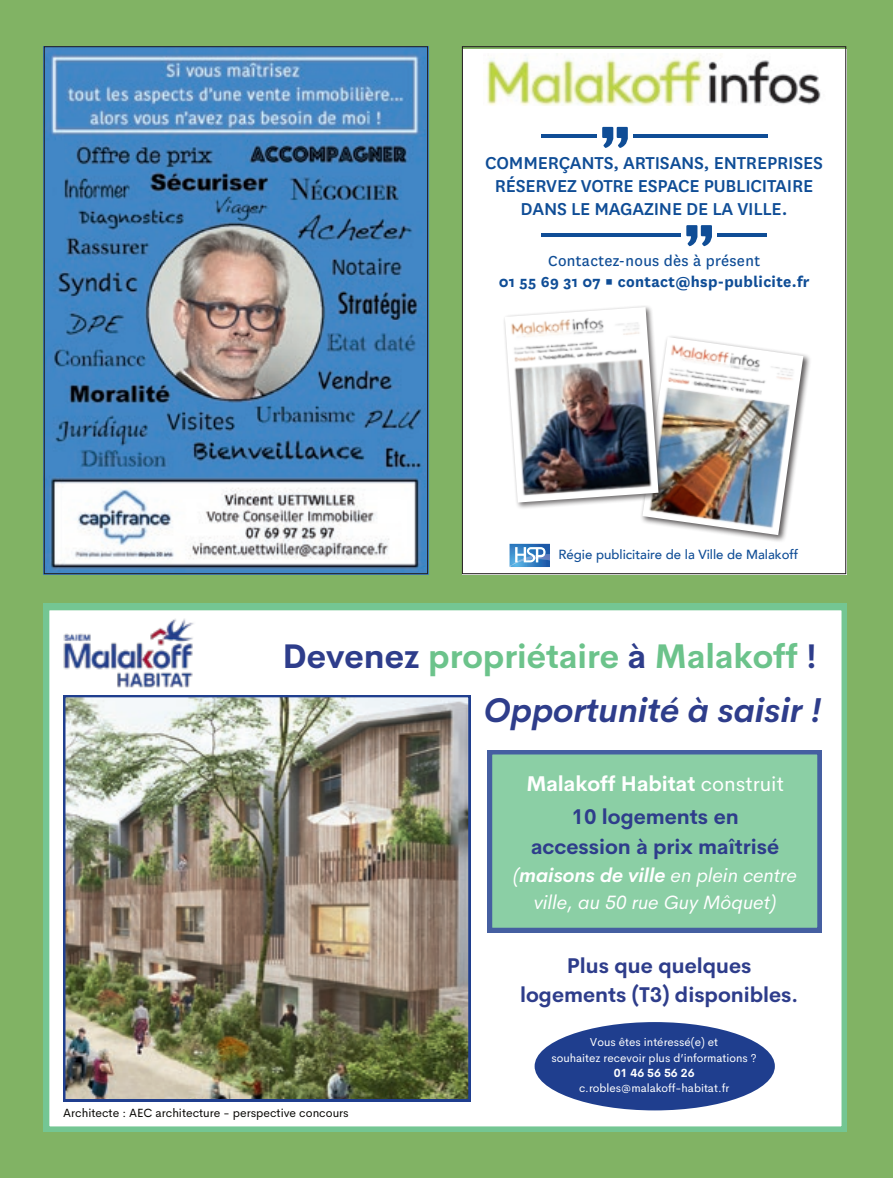
<style>
.page{position:relative;width:893px;height:1178px;background:#81b364}
.page>*{position:absolute;margin:0;border:0;box-sizing:border-box;transform-origin:0 0}
.t1{font:italic 700 33.75px "Cerebri Sans";color:#2e3d8b}
.t2{font:700 33.45px "Cerebri Sans";color:#6cc38b}
.t3{font:700 20.85px/29.1px "Cerebri Sans";color:#2e3d8b;text-align:center}
.t4{font:700 20.85px "Cerebri Sans";color:#fff}
.t5{font:500 20.1px/23px "National";letter-spacing:-.01em;color:#0f4d96;text-align:center}
.t6{font:italic 19.35px/26.8px "Cerebri Sans";color:#fff;text-align:center}
.t7{font:700 16.95px "National";letter-spacing:.02em;color:#0f4d96}
.t8{font:16.95px "National";letter-spacing:.02em;color:#0f4d96}
.t9{font:500 13.2px "Avenir";color:#0f4d96}
.t10{font:12px "Cerebri Sans";color:#080704}
.t11{font:11.55px/15.5px "Cerebri Sans";color:#fff;text-align:center}
.t12{font:700 11.55px "Cerebri Sans";color:#fff}
.s1{color:#2e3d8b}
.s2{font-weight:400}
.s3{font-weight:700}
</style>
<div class="page">
<img style="left:46px;top:48px;width:380px;height:524px">
<div style="left:462px;top:49px;width:384px;height:525px;background:#fff"></div>
<img style="left:487px;top:53px;width:334px;height:53px">
<svg style="left:510px;top:544px;width:40px;height:23px"></svg>
<svg style="left:602px;top:127px;width:26px;height:21px"></svg>
<hr style="left:542px;top:135px;width:55px;height:3px;background:#0f4d96">
<hr style="left:633px;top:135px;width:134px;height:3px;background:#0f4d96">
<svg style="left:686px;top:225px;width:26px;height:21px"></svg>
<hr style="left:542px;top:233px;width:139px;height:3px;background:#0f4d96">
<hr style="left:717px;top:233px;width:50px;height:3px;background:#0f4d96">
<div style="left:640px;top:335px;width:171px;height:208px;background:#231f20;opacity:.75"></div>
<img style="left:516px;top:335px;width:287px;height:200px">
<img style="left:505px;top:307px;width:153px;height:195px">
<svg style="left:44px;top:604px;width:802px;height:528px;background:#f1f8f4"></svg>
<img style="left:63px;top:617px;width:135px;height:74px">
<svg style="left:535px;top:1022px;width:240px;height:88px;background:#4e66a5"></svg>
<svg style="left:488px;top:750px;width:334px;height:182px;background:#85c6a4"></svg>
<img style="left:63px;top:695px;width:407px;height:406px">
<p class="t5" style="left:485px;top:150px;width:339px">COMMERÇANTS, ARTISANS, ENTREPRISES<br>RÉSERVEZ VOTRE ESPACE PUBLICITAIRE<br>DANS LE MAGAZINE DE LA VILLE.</p>
<p class="t8" style="left:548px;top:250px;width:213px">Contactez-nous dès à présent</p>
<p class="t7" style="left:499px;top:270px;width:312px">01 55 69 31 07 ▪ contact@hsp-publicite.fr</p>
<p class="t9" style="left:558px;top:543px;width:241px">Régie publicitaire de la Ville de Malakoff</p>
<h2 class="t2" style="left:282px;top:629px;width:536px"><span class="s1">Devenez</span> propriétaire <span class="s1">à</span> Malakoff <span class="s1">!</span></h2>
<h1 class="t1" style="left:484px;top:682px;width:339px">Opportunité à saisir !</h1>
<p class="t4" style="left:526px;top:767px;width:259px">Malakoff Habitat <span class="s2">construit</span></p>
<p class="t3" style="left:531px;top:801px;width:249px">10 logements en accession à prix maîtrisé</p>
<p class="t6" style="left:513px;top:860px;width:285px">(<span class="s3">maisons de ville</span> en plein centre ville, au 50 rue Guy Môquet)</p>
<p class="t10" style="left:63px;top:1103px;width:287px">Architecte : AEC architecture - perspective concours</p>
<p class="t3" style="left:520px;top:949px;width:280px">Plus que quelques logements (T3) disponibles.</p>
<p class="t11" style="left:551px;top:1033px;width:207px">Vous êtes intéressé(e) et<br>souhaitez recevoir plus d’informations ?</p>
<p class="t12" style="left:614px;top:1063px;width:82px">01 46 56 56 26</p>
<p class="t11" style="left:579px;top:1079px;width:152px">c.robles@malakoff-habitat.fr</p>
</div>
